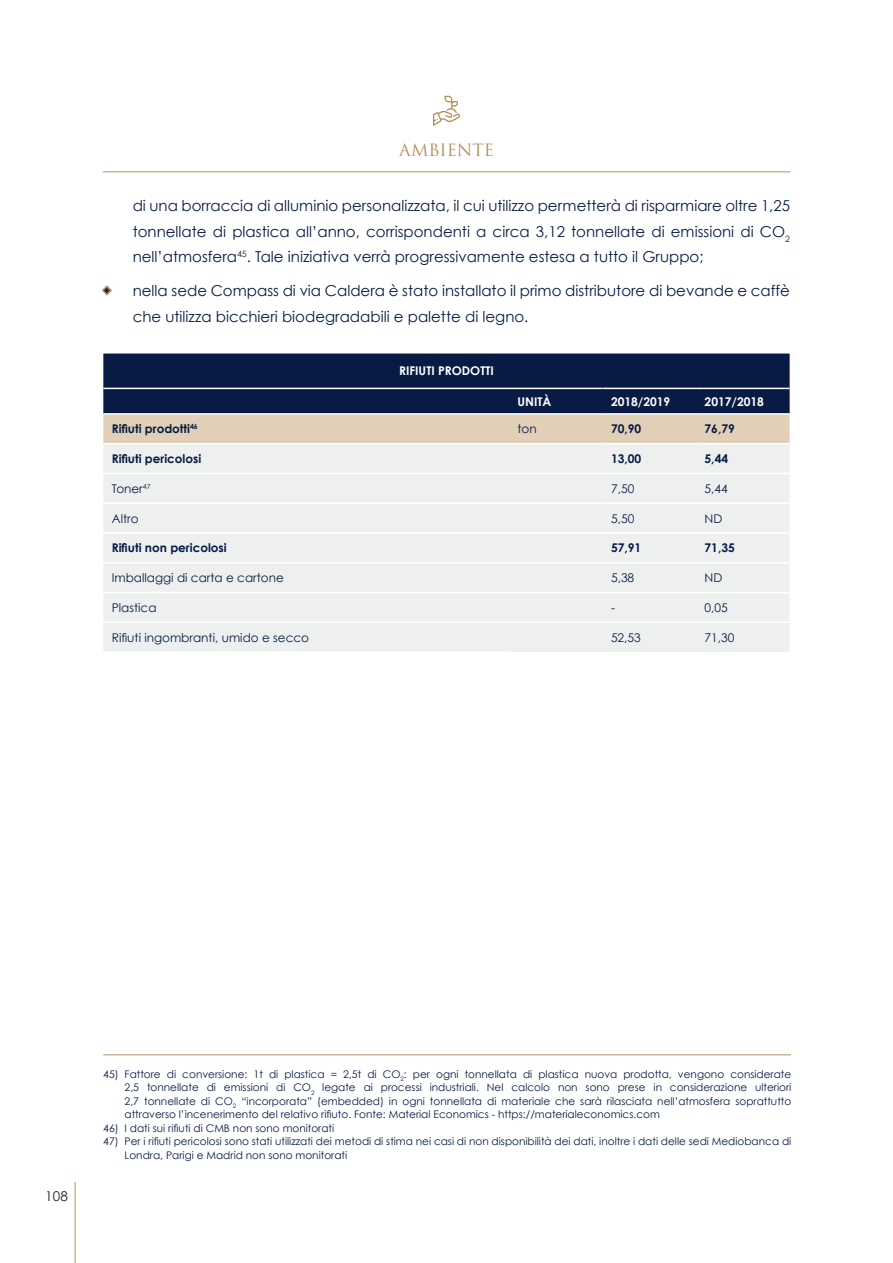
<style>
.page{position:relative;width:893px;height:1263px;background:#fff}
.page>*{position:absolute;margin:0;border:0;box-sizing:border-box;transform-origin:0 0}
.t1{font:16.5px "Trajan Pro 3";color:#b48f58}
.t2{font:15px/25.5px "Century Gothic";color:#071b44;text-align:justify}
.t3{font:13.5px "Century Gothic";color:#231f20}
.t4{font:12px "Century Gothic";color:#071b44}
.t5{font:700 12px "Century Gothic";color:#071b44}
.t6{font:700 12px "Century Gothic";color:#fff}
.t7{font:10.5px/13.5px "Century Gothic";color:#071b44;text-align:justify}
.s1{font-family:"Trajan Pro 3";font-size:18px}
</style>
<div class="page">
<hr style="left:75px;top:1182px;width:1px;height:81px;background:#b48f58">
<hr style="left:103px;top:171px;width:687px;height:1px;background:#b48f58">
<svg style="left:433px;top:96px;width:27px;height:30px"></svg>
<svg style="left:102px;top:285px;width:10px;height:11px"></svg>
<hr style="left:103px;top:1054px;width:688px;height:1px;background:#b48f58">
<svg style="left:103px;top:353px;width:687px;height:90px;background:#50576b"></svg>
<div style="left:103px;top:444px;width:687px;height:208px;background:#edf0ef"></div>
<hr style="left:103px;top:388px;width:406px;height:1px;background:#fff">
<hr style="left:509px;top:388px;width:94px;height:1px;background:#fff">
<hr style="left:603px;top:388px;width:93px;height:1px;background:#fff">
<hr style="left:696px;top:388px;width:94px;height:1px;background:#fff">
<hr style="left:103px;top:413px;width:406px;height:2px;background:#fff">
<hr style="left:509px;top:413px;width:94px;height:2px;background:#fff">
<hr style="left:603px;top:413px;width:93px;height:2px;background:#fff">
<hr style="left:696px;top:413px;width:94px;height:2px;background:#fff">
<hr style="left:509px;top:473px;width:94px;height:1px;background:#fff">
<hr style="left:603px;top:473px;width:93px;height:1px;background:#fff">
<hr style="left:696px;top:473px;width:94px;height:1px;background:#fff">
<hr style="left:509px;top:502px;width:94px;height:2px;background:#fff">
<hr style="left:603px;top:502px;width:93px;height:2px;background:#fff">
<hr style="left:696px;top:502px;width:94px;height:2px;background:#fff">
<hr style="left:509px;top:532px;width:94px;height:2px;background:#fff">
<hr style="left:603px;top:532px;width:93px;height:2px;background:#fff">
<hr style="left:696px;top:532px;width:94px;height:2px;background:#fff">
<hr style="left:509px;top:562px;width:94px;height:1px;background:#fff">
<hr style="left:603px;top:562px;width:93px;height:1px;background:#fff">
<hr style="left:696px;top:562px;width:94px;height:1px;background:#fff">
<hr style="left:509px;top:592px;width:94px;height:1px;background:#fff">
<hr style="left:603px;top:592px;width:93px;height:1px;background:#fff">
<hr style="left:696px;top:592px;width:94px;height:1px;background:#fff">
<hr style="left:509px;top:621px;width:94px;height:2px;background:#fff">
<hr style="left:603px;top:621px;width:93px;height:2px;background:#fff">
<hr style="left:696px;top:621px;width:94px;height:2px;background:#fff">
<hr style="left:103px;top:473px;width:406px;height:1px;background:#fff">
<hr style="left:103px;top:502px;width:406px;height:2px;background:#fff">
<hr style="left:103px;top:532px;width:406px;height:2px;background:#fff">
<hr style="left:103px;top:562px;width:406px;height:1px;background:#fff">
<hr style="left:103px;top:592px;width:406px;height:1px;background:#fff">
<hr style="left:103px;top:621px;width:406px;height:2px;background:#fff">
<hr style="left:103px;top:651px;width:406px;height:2px;background:#fff">
<h1 class="t1" style="left:399px;top:139px;width:96px">AMBIENTE</h1>
<p class="t2" style="left:133px;top:193px;width:659px">di una borraccia di alluminio personalizzata, il cui utilizzo permetterà di risparmiare oltre 1,25 tonnellate di plastica all’anno, corrispondenti a circa 3,12 tonnellate di emissioni di CO<sub>2 </sub>nell’atmosfera<sup>45</sup>. Tale iniziativa verrà progressivamente estesa a tutto il Gruppo;</p>
<h2 class="t2" style="left:133px;top:278px;width:659px;text-indent:-30px"><span class="s1">◆</span> nella sede Compass di via Caldera è stato installato il primo distributore di bevande e caffè che utilizza bicchieri biodegradabili e palette di legno.</h2>
<p class="t6" style="left:399px;top:364px;width:96px">RIFIUTI PRODOTTI</p>
<p class="t6" style="left:517px;top:394px;width:35px">UNITÀ</p>
<p class="t6" style="left:611px;top:394px;width:61px">2018/2019</p>
<p class="t6" style="left:705px;top:394px;width:61px">2017/2018</p>
<p class="t5" style="left:112px;top:421px;width:88px">Rifiuti prodotti<sup>46</sup></p>
<p class="t4" style="left:517px;top:422px;width:21px">ton</p>
<p class="t5" style="left:611px;top:421px;width:32px">70,90</p>
<p class="t5" style="left:705px;top:421px;width:32px">76,79</p>
<p class="t5" style="left:112px;top:451px;width:91px">Rifiuti pericolosi</p>
<p class="t5" style="left:611px;top:451px;width:32px">13,00</p>
<p class="t5" style="left:705px;top:451px;width:25px">5,44</p>
<p class="t4" style="left:112px;top:481px;width:40px">Toner<sup>47</sup></p>
<p class="t4" style="left:611px;top:481px;width:25px">7,50</p>
<p class="t4" style="left:705px;top:481px;width:25px">5,44</p>
<p class="t4" style="left:112px;top:511px;width:28px">Altro</p>
<p class="t4" style="left:611px;top:511px;width:25px">5,50</p>
<p class="t4" style="left:705px;top:511px;width:19px">ND</p>
<p class="t5" style="left:112px;top:540px;width:116px">Rifiuti non pericolosi</p>
<p class="t5" style="left:611px;top:540px;width:32px">57,91</p>
<p class="t5" style="left:705px;top:540px;width:32px">71,35</p>
<p class="t4" style="left:112px;top:570px;width:174px">Imballaggi di carta e cartone</p>
<p class="t4" style="left:611px;top:570px;width:25px">5,38</p>
<p class="t4" style="left:705px;top:570px;width:19px">ND</p>
<p class="t4" style="left:112px;top:600px;width:46px">Plastica</p>
<p class="t4" style="left:611px;top:600px;width:5px">-</p>
<p class="t4" style="left:704px;top:600px;width:25px">0,05</p>
<p class="t4" style="left:112px;top:630px;width:199px">Rifiuti ingombranti, umido e secco</p>
<p class="t4" style="left:611px;top:630px;width:31px">52,53</p>
<p class="t4" style="left:704px;top:630px;width:31px">71,30</p>
<p class="t3" style="left:45px;top:1188px;width:24px">108</p>
<p class="t7" style="left:125px;top:1067px;width:668px;text-indent:-21px">45) Fattore di conversione: 1t di plastica = 2,5t di CO<sub>2</sub>: per ogni tonnellata di plastica nuova prodotta, vengono considerate 2,5 tonnellate di emissioni di CO<sub>2</sub> legate ai processi industriali. Nel calcolo non sono prese in considerazione ulteriori 2,7 tonnellate di CO<sub>2</sub> “incorporata” (embedded) in ogni tonnellata di materiale che sarà rilasciata nell’atmosfera soprattutto attraverso l’incenerimento del relativo rifiuto. Fonte: Material Economics - https://materialeconomics.com</p>
<p class="t7" style="left:103px;top:1121px;width:232px">46) I dati sui rifiuti di CMB non sono monitorati</p>
<p class="t7" style="left:125px;top:1134px;width:668px;text-indent:-21px">47) Per i rifiuti pericolosi sono stati utilizzati dei metodi di stima nei casi di non disponibilità dei dati, inoltre i dati delle sedi Mediobanca di<br>Londra, Parigi e Madrid non sono monitorati</p>
</div>
